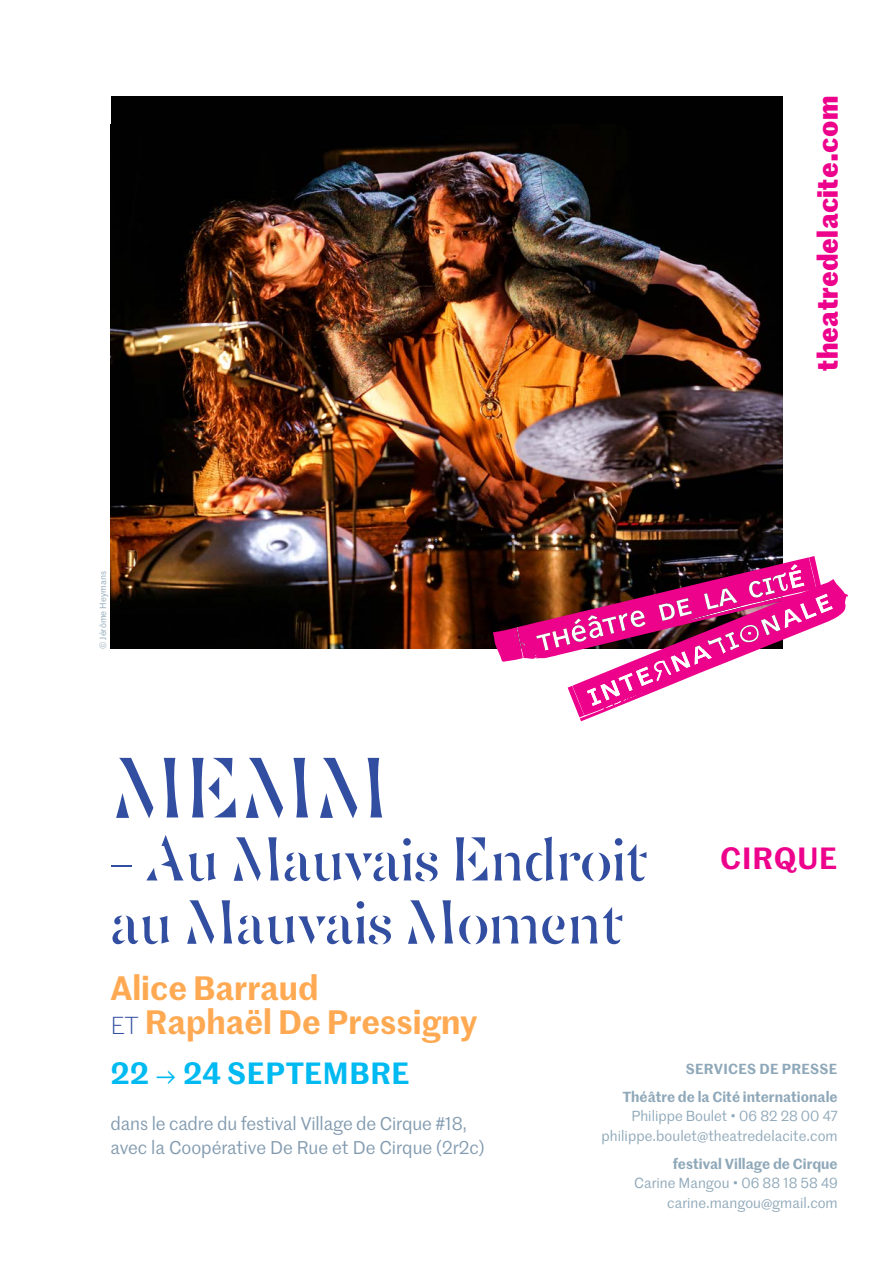
<style>
.page{position:relative;width:893px;height:1263px;background:#fff}
.page>*{position:absolute;margin:0;border:0;box-sizing:border-box;transform-origin:0 0}
.t1{font:87px "Graduel Sirius";color:#324ea1}
.t2{font:63px/63px "Graduel Sirius";letter-spacing:-.02em;color:#324ea1}
.t3{font:600 33px/34px "Marr Sans";color:#ffaa53}
.t4{font:600 30px "Marr Sans";letter-spacing:.02em;color:#00baf1}
.t5{font:600 30px "Marr Sans";letter-spacing:.03em;color:#ed028c}
.t6{font:700 27px "Marr Sans";letter-spacing:.01em;color:#ed028c}
.t7{font:18px/24px "Marr Sans";letter-spacing:-.01em;color:#829bb0}
.t8{font:14.25px/19.5px "Marr Sans";color:#8fa8b9;text-align:right}
.t9{font:600 14.25px/28px "Marr Sans";letter-spacing:.005em;color:#8fa8b9;text-align:right}
.t10{font:9px "Marr Sans";letter-spacing:.01em;color:#8fa8b9}
.s1{font-weight:300;font-size:24px;color:#324ea1}
.s2{font-family:"Graduel Rastaban";font-weight:400}
</style>
<div class="page">
<div style="left:111px;top:96px;width:671px;height:552px;background:#010101"></div>
<img style="left:111px;top:143px;width:671px;height:505px">
<svg style="left:493px;top:556px;width:355px;height:165px"></svg>
<p class="t10" style="left:97px;top:649px;width:80px;rotate:-90deg">© Jérôme Heymans</p>
<h3 class="t6" style="left:807px;top:371px;width:276px;rotate:-90deg">theatredelacite.com</h3>
<h1 class="t1" style="left:111px;top:713px;width:280px">MEMM</h1>
<h2 class="t2" style="left:111px;top:823px;width:539px">– Au Mauvais Endroit au Mauvais Moment</h2>
<h3 class="t3" style="left:111px;top:969px;width:368px">Alice Barraud<br><span class="s1">ET</span> Raphaël De Pressigny</h3>
<h3 class="t4" style="left:111px;top:1051px;width:300px">22 <span class="s2">→</span> 24 SEPTEMBRE</h3>
<p class="t7" style="left:111px;top:1110px;width:376px">dans le cadre du festival Village de Cirque #18, avec la Coopérative De Rue et De Cirque (2r2c)</p>
<h3 class="t5" style="left:720px;top:836px;width:119px">CIRQUE</h3>
<p class="t9" style="left:623px;top:1054px;width:217px">SERVICES DE PRESSE<br>Théâtre de la Cité internationale</p>
<p class="t8" style="left:601px;top:1106px;width:238px">Philippe Boulet • 06 82 28 00 47 philippe.boulet@theatredelacite.com</p>
<p class="t9" style="left:673px;top:1149px;width:166px">festival Village de Cirque</p>
<p class="t8" style="left:634px;top:1173px;width:205px">Carine Mangou • 06 88 18 58 49 carine.mangou@gmail.com</p>
</div>
